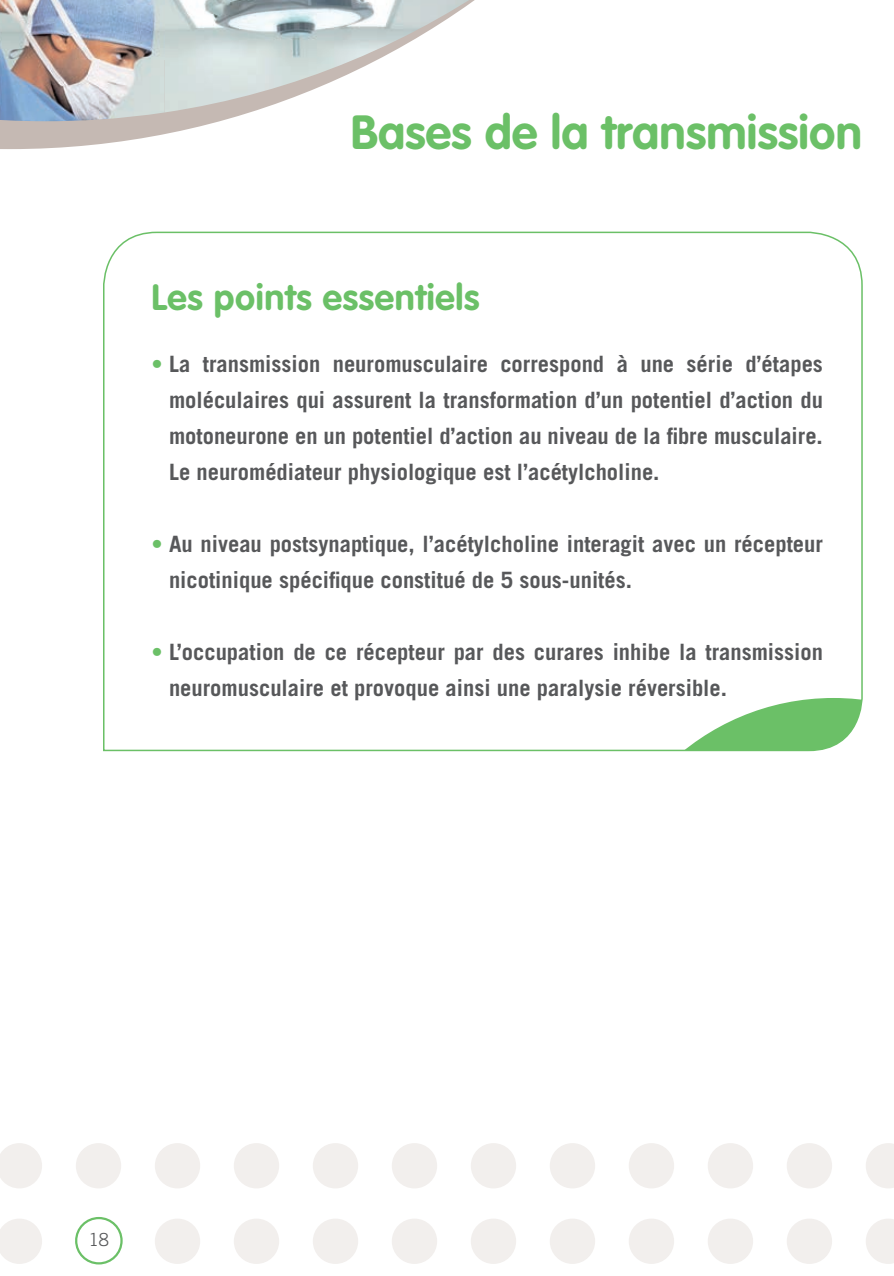
<style>
.page{position:relative;width:894px;height:1276px;background:#fff}
.page>*{position:absolute;margin:0;border:0;box-sizing:border-box;transform-origin:0 0}
.t1{font:700 47.25px "VAG Rounded Std";letter-spacing:.005em;color:#6bc067}
.t2{font:700 36px "VAG Rounded Std";letter-spacing:.02em;color:#6bc067}
.t3{font:700 22.5px/36px "Trade Gothic LT Std";color:#57585a}
.t4{font:300 18px "Trade Gothic LT Std";color:#57585a}
.s1{font-weight:300;color:#6bc067}
.s2{color:#6bc067}
</style>
<div class="page">
<svg style="left:76px;top:1143px;width:817px;height:121px"></svg>
<svg style="left:0;top:1143px;width:42px;height:121px"></svg>
<svg style="left:0;top:118px;width:231px;height:31px;fill:#c5b9b3"></svg>
<img style="left:165px;top:0;width:310px;height:118px">
<img style="left:0;top:0;width:165px;height:59px">
<img style="left:0;top:59px;width:99px;height:62px">
<img style="left:99px;top:59px;width:66px;height:60px">
<svg style="left:75px;top:1217px;width:48px;height:47px"></svg>
<div style="left:85px;top:1233px;width:28px;height:22px;background:#fff"></div>
<svg style="left:103px;top:231px;width:760px;height:521px"></svg>
<h1 class="t1" style="left:350px;top:105px;width:512px">Bases de la transmission</h1>
<h2 class="t2" style="left:151px;top:276px;width:329px">Les points essentiels</h2>
<p class="t3" style="left:169px;top:345px;width:655px;text-align:justify;text-indent:-18px"><span class="s1">•</span> La transmission neuromusculaire correspond à une série d’étapes moléculaires qui assurent la transformation d’un potentiel d’action du motoneurone en un potentiel d’action au niveau de la fibre musculaire.<br>Le neuromédiateur physiologique est l’acétylcholine.</p>
<p class="t3" style="left:169px;top:525px;width:655px;text-indent:-18px"><span class="s2">•</span> Au niveau postsynaptique, l’acétylcholine interagit avec un récepteur nicotinique spécifique constitué de 5 sous-unités.</p>
<p class="t3" style="left:169px;top:633px;width:655px;text-indent:-18px"><span class="s2">•</span> L’occupation de ce récepteur par des curares inhibe la transmission neuromusculaire et provoque ainsi une paralysie réversible.</p>
<p class="t4" style="left:89px;top:1229px;width:22px">18</p>
</div>
